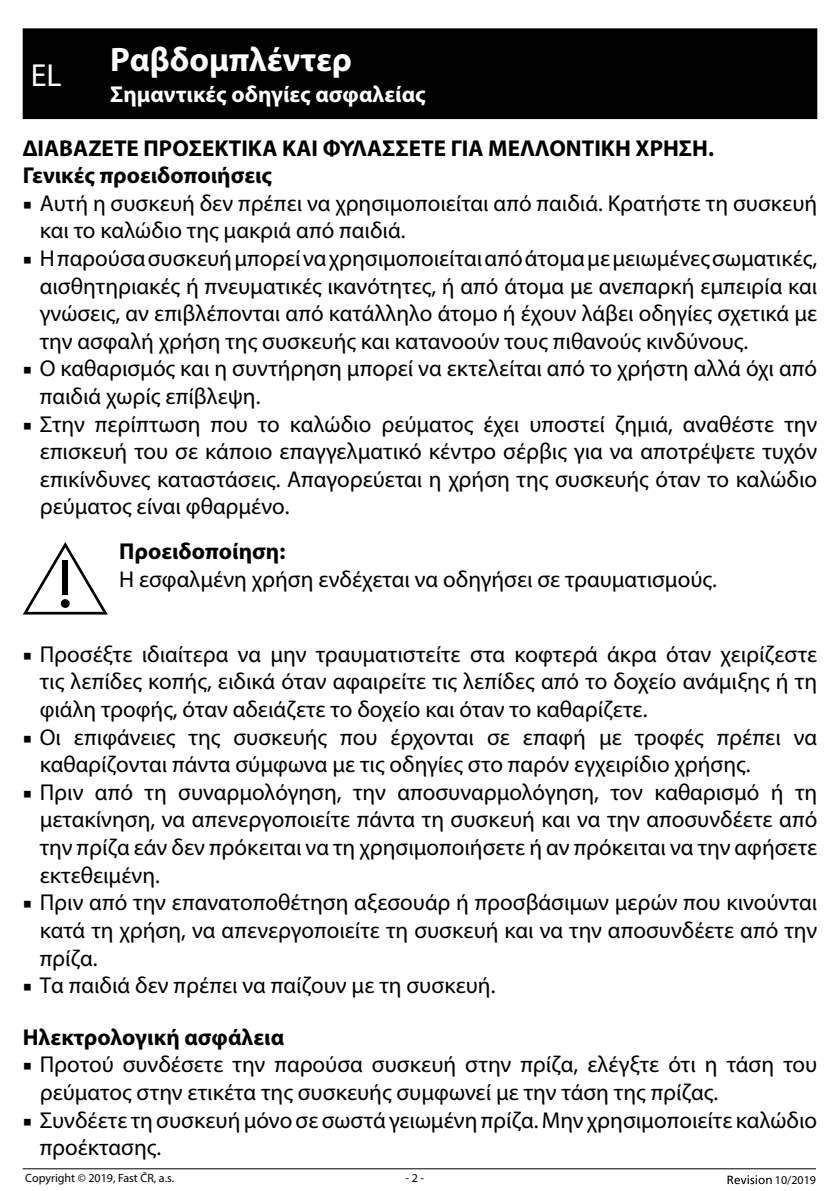
<style>
.page{position:relative;width:840px;height:1191px;background:#fff}
.page>*{position:absolute;margin:0;border:0;box-sizing:border-box;transform-origin:0 0}
.t1{font:700 34px "Myriad Pro";color:#fff}
.t2{font:32px "Myriad Pro";color:#fff}
.t3{font:23px/27.6px "Myriad Pro";color:#000}
.t4{font:700 23px/27.6px "Myriad Pro";color:#000}
.t5{font:700 23px "Myriad Pro";color:#fff}
.t6{font:12px "Myriad Pro";color:#000}
.s1{font-family:"Minion Pro"}
</style>
<div class="page">
<hr style="left:23px;top:1168px;width:792px;height:1px;background:#000">
<svg style="left:727px;top:1175px;width:44px;height:9px"></svg>
<div style="left:23px;top:28px;width:793px;height:91px;background:#000"></div>
<svg style="left:23px;top:542px;width:85px;height:72px"></svg>
<div style="left:62px;top:559px;width:6px;height:35px;background:#000"></div>
<div style="left:61px;top:599px;width:9px;height:9px;background:#000;border-radius:50%"></div>
<h1 class="t1" style="left:110px;top:37px;width:243px">Ραβδομπλέντερ</h1>
<p class="t5" style="left:110px;top:79px;width:317px">Σημαντικές οδηγίες ασφαλείας</p>
<p class="t4" style="left:23px;top:133px;width:692px">ΔΙΑΒΑΖΕΤΕ ΠΡΟΣΕΚΤΙΚΑ ΚΑΙ ΦΥΛΑΣΣΕΤΕ ΓΙΑ ΜΕΛΛΟΝΤΙΚΗ ΧΡΗΣΗ.<br>Γενικές προειδοποιήσεις</p>
<p class="t3" style="left:40px;top:189px;width:778px;text-indent:-17px"><span class="s1">■</span> Αυτή η συσκευή δεν πρέπει να χρησιμοποιείται από παιδιά. Κρατήστε τη συσκευή και το καλώδιο της μακριά από παιδιά.</p>
<p class="t3" style="left:40px;top:244px;width:778px;text-align:justify;text-indent:-17px"><span class="s1">■</span> Η παρούσα συσκευή μπορεί να χρησιμοποιείται από άτομα με μειωμένες σωματικές, αισθητηριακές ή πνευματικές ικανότητες, ή από άτομα με ανεπαρκή εμπειρία και γνώσεις, αν επιβλέπονται από κατάλληλο άτομο ή έχουν λάβει οδηγίες σχετικά με την ασφαλή χρήση της συσκευής και κατανοούν τους πιθανούς κινδύνους.</p>
<p class="t3" style="left:40px;top:354px;width:778px;text-indent:-17px"><span class="s1">■</span> Ο καθαρισμός και η συντήρηση μπορεί να εκτελείται από το χρήστη αλλά όχι από παιδιά χωρίς επίβλεψη.</p>
<p class="t3" style="left:40px;top:410px;width:778px;text-align:justify;text-indent:-17px"><span class="s1">■</span> Στην περίπτωση που το καλώδιο ρεύματος έχει υποστεί ζημιά, αναθέστε την επισκευή του σε κάποιο επαγγελματικό κέντρο σέρβις για να αποτρέψετε τυχόν επικίνδυνες καταστάσεις. Απαγορεύεται η χρήση της συσκευής όταν το καλώδιο ρεύματος είναι φθαρμένο.</p>
<p class="t4" style="left:119px;top:537px;width:168px">Προειδοποίηση:</p>
<p class="t3" style="left:119px;top:565px;width:599px">Η εσφαλμένη χρήση ενδέχεται να οδηγήσει σε τραυματισμούς.</p>
<h2 class="t2" style="left:31px;top:55px;width:32px">EL</h2>
<p class="t3" style="left:40px;top:640px;width:778px;text-align:justify;text-indent:-17px"><span class="s1">■</span> Προσέξτε ιδιαίτερα να μην τραυματιστείτε στα κοφτερά άκρα όταν χειρίζεστε τις λεπίδες κοπής, ειδικά όταν αφαιρείτε τις λεπίδες από το δοχείο ανάμιξης ή τη φιάλη τροφής, όταν αδειάζετε το δοχείο και όταν το καθαρίζετε.</p>
<p class="t3" style="left:40px;top:722px;width:778px;text-indent:-17px"><span class="s1">■</span> Οι επιφάνειες της συσκευής που έρχονται σε επαφή με τροφές πρέπει να καθαρίζονται πάντα σύμφωνα με τις οδηγίες στο παρόν εγχειρίδιο χρήσης.</p>
<p class="t3" style="left:40px;top:778px;width:778px;text-align:justify;text-indent:-17px"><span class="s1">■</span> Πριν από τη συναρμολόγηση, την αποσυναρμολόγηση, τον καθαρισμό ή τη μετακίνηση, να απενεργοποιείτε πάντα τη συσκευή και να την αποσυνδέετε από την πρίζα εάν δεν πρόκειται να τη χρησιμοποιήσετε ή αν πρόκειται να την αφήσετε εκτεθειμένη.</p>
<p class="t3" style="left:40px;top:888px;width:778px;text-align:justify;text-indent:-17px"><span class="s1">■</span> Πριν από την επανατοποθέτηση αξεσουάρ ή προσβάσιμων μερών που κινούνται κατά τη χρήση, να απενεργοποιείτε τη συσκευή και να την αποσυνδέετε από την πρίζα.</p>
<p class="t3" style="left:23px;top:971px;width:474px"><span class="s1">■</span> Τα παιδιά δεν πρέπει να παίζουν με τη συσκευή.</p>
<p class="t4" style="left:23px;top:1022px;width:263px">Ηλεκτρολογική ασφάλεια</p>
<p class="t3" style="left:40px;top:1050px;width:778px;text-indent:-17px"><span class="s1">■</span> Προτού συνδέσετε την παρούσα συσκευή στην πρίζα, ελέγξτε ότι η τάση του ρεύματος στην ετικέτα της συσκευής συμφωνεί με την τάση της πρίζας.</p>
<p class="t3" style="left:40px;top:1105px;width:778px;text-indent:-17px"><span class="s1">■</span> Συνδέετε τη συσκευή μόνο σε σωστά γειωμένη πρίζα. Μην χρησιμοποιείτε καλώδιο προέκτασης.</p>
<p class="t6" style="left:25px;top:1170px;width:150px">Copyright © 2019, Fast ČR, a.s.</p>
<p class="t6" style="left:405px;top:1170px;width:20px">- 2 -</p>
<p class="t6" style="left:774px;top:1172px;width:43px">10/2019</p>
</div>
